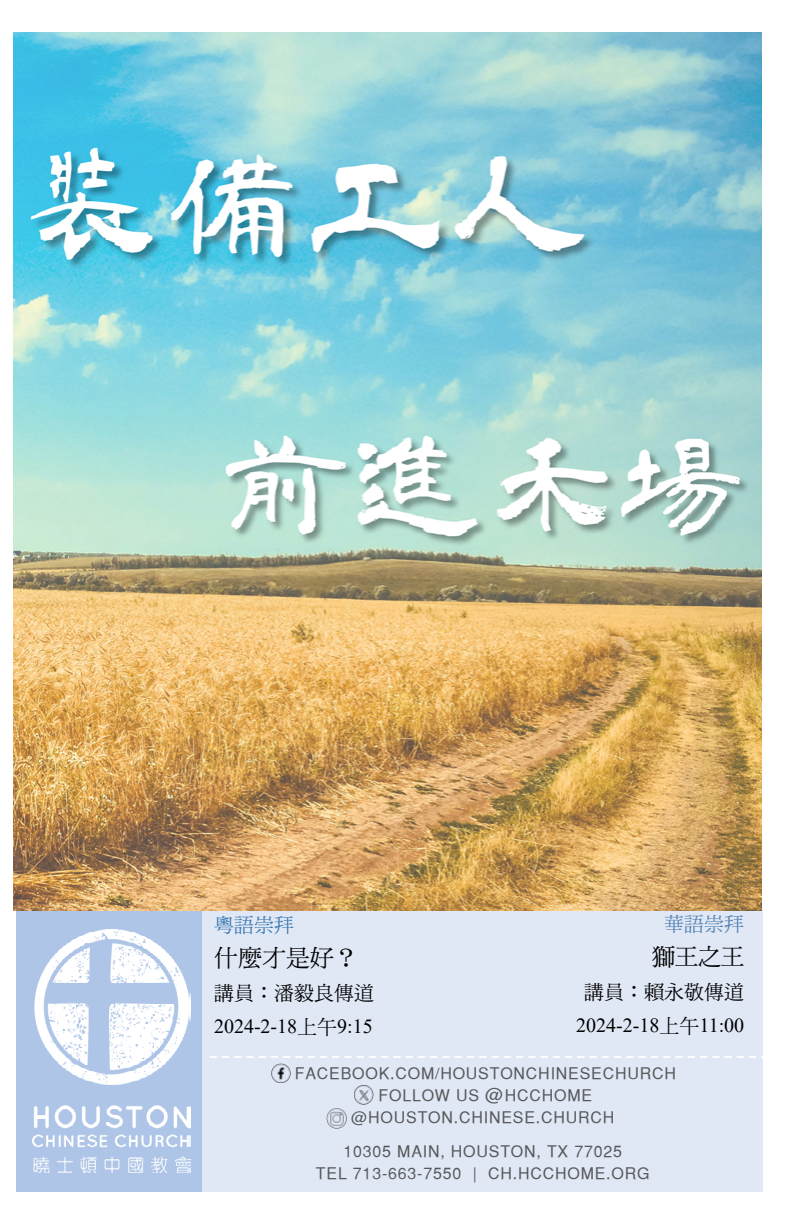
<style>
.page{position:relative;width:792px;height:1224px;background:#fff}
.page>*{position:absolute;margin:0;border:0;box-sizing:border-box;transform-origin:0 0}
.t1{font:24px "DF Ming Md HK BF";color:#000}
.t2{font:20px "Times New Roman";color:#000}
.t3{font:20px "DF Ming Md HK BF";color:#000}
.t4{font:20px "DF Ming Md HK BF";color:#3979b2}
.t5{font:20px "DF Ming Md HK BF";color:#5080b1}
.t6{font:16px/22px "Sans Serif";letter-spacing:.05em;color:#58595b;text-align:center}
.s1{font-family:"DF Ming Md HK BF"}
.s2{font-size:18px}
</style>
<div class="page">
<div style="left:16px;top:910px;width:189px;height:282px;background:#aec5e7"></div>
<div style="left:202px;top:910px;width:561px;height:281px;background:#e0e7f5"></div>
<svg style="left:210px;top:1056px;width:553px;height:2px"></svg>
<img style="left:32px;top:929px;width:159px;height:243px">
<div style="left:0;top:524px;width:25px;height:452px;background:#000;opacity:.3"></div>
<img style="left:271px;top:1063px;width:19px;height:19px">
<img style="left:354px;top:1085px;width:19px;height:20px">
<img style="left:327px;top:1108px;width:19px;height:21px">
<img style="left:14px;top:32px;width:748px;height:879px">
<p class="t4" style="left:214px;top:915px;width:81px">粵語崇拜</p>
<h1 class="t1" style="left:214px;top:946px;width:145px">什麼才是好？</h1>
<p class="t3" style="left:214px;top:983px;width:161px">講員：潘毅良傳道</p>
<p class="t2" style="left:214px;top:1012px;width:160px">2024-2-18<span class="s1">上午</span>9:15</p>
<p class="t5" style="left:664px;top:914px;width:81px">華語崇拜</p>
<h1 class="t1" style="left:652px;top:945px;width:94px">獅王之王</h1>
<p class="t3" style="left:584px;top:982px;width:161px">講員：賴永敬傳道</p>
<p class="t2" style="left:576px;top:1012px;width:170px">2024-2-18<span class="s1">上午</span>11:00</p>
<p class="t6" style="left:295px;top:1062px;width:383px">FACEBOOK.COM/HOUSTONCHINESECHURCH<br>FOLLOW US <span class="s2">@</span> HCCHOME @HOUSTON.CHINESE.CHURCH</p>
<p class="t6" style="left:316px;top:1140px;width:335px">10305 MAIN, HOUSTON, TX 77025<br>TEL 713-663-7550 | CH.HCCHOME.ORG</p>
</div>
